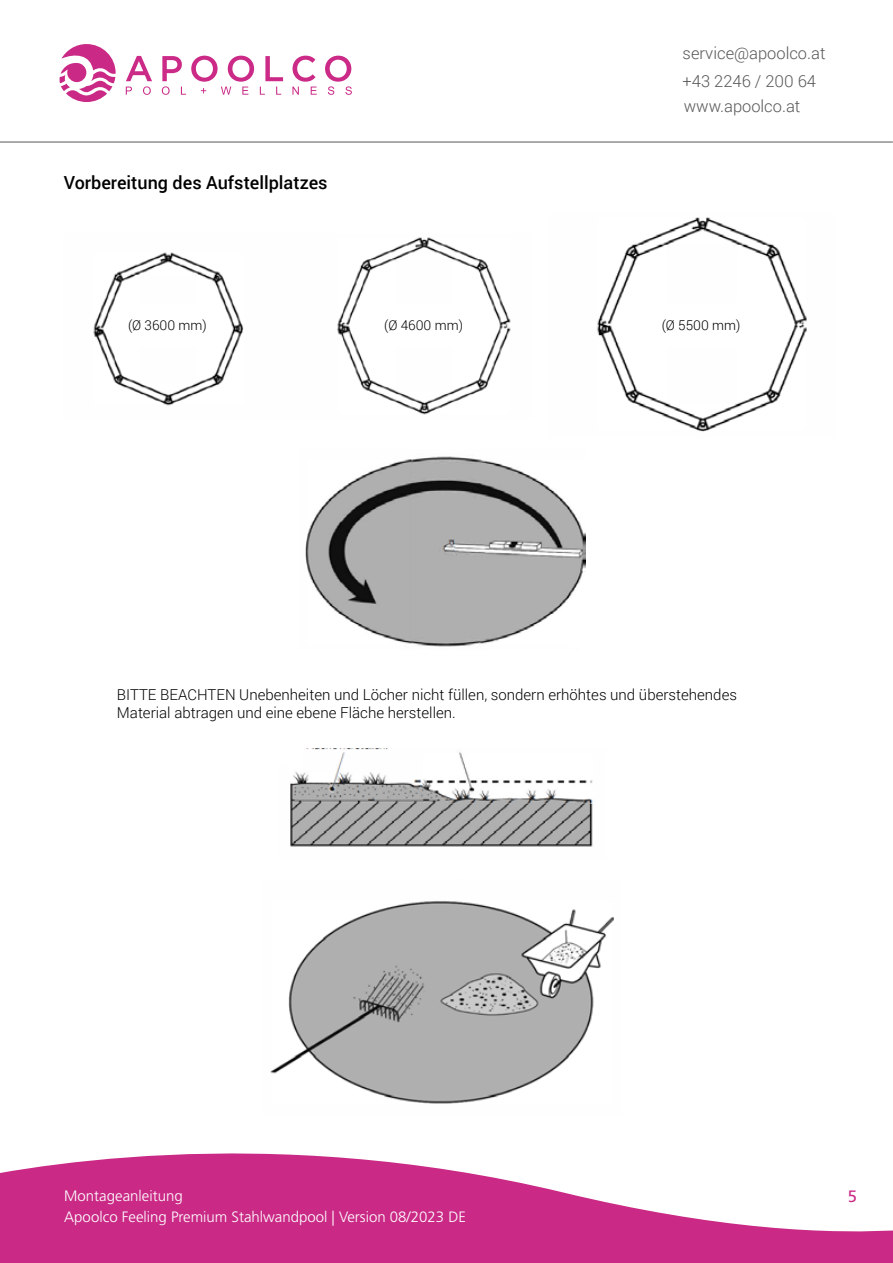
<style>
.page{position:relative;width:893px;height:1263px;background:#fff}
.page>*{position:absolute;margin:0;border:0;box-sizing:border-box;transform-origin:0 0}
.t1{font:500 18px "Roboto";color:#000}
.t2{font:300 16.5px/28.7px "Roboto";color:#575756}
.t3{font:16.5px "Frutiger";color:#ca2a86}
.t4{font:300 15px/18px "Roboto";color:#000}
.t5{font:300 15px "Frutiger";color:#fff}
.t6{font:300 13.5px "Roboto";color:#000}
</style>
<div class="page">
<svg style="left:0;top:1153px;width:893px;height:110px;fill:#ca2a86"></svg>
<svg style="left:126px;top:56px;width:226px;height:39px"></svg>
<svg style="left:59px;top:44px;width:57px;height:58px"></svg>
<hr style="left:0;top:142px;width:893px;height:1px;background:#575756">
<img style="left:93px;top:237px;width:418px;height:178px">
<img style="left:305px;top:456px;width:280px;height:191px">
<img style="left:290px;top:748px;width:303px;height:99px">
<img style="left:270px;top:901px;width:344px;height:203px">
<img style="left:597px;top:217px;width:210px;height:215px">
<div style="left:123px;top:303px;width:89px;height:44px;background:#fff"></div>
<div style="left:379px;top:303px;width:89px;height:44px;background:#fff"></div>
<div style="left:657px;top:303px;width:88px;height:44px;background:#fff"></div>
<p class="t2" style="left:683px;top:38px;width:144px">service@apoolco.at +43 2246 / 200 64</p>
<p class="t1" style="left:64px;top:170px;width:265px">Vorbereitung des Aufstellplatzes</p>
<p class="t2" style="left:684px;top:91px;width:118px">www.apoolco.at</p>
<p class="t6" style="left:128px;top:315px;width:80px">(Ø 3600 mm)</p>
<p class="t6" style="left:384px;top:315px;width:80px">(Ø 4600 mm)</p>
<p class="t6" style="left:662px;top:315px;width:80px">(Ø 5500 mm)</p>
<p class="t4" style="left:117px;top:685px;width:622px">BITTE BEACHTEN Unebenheiten und Löcher nicht füllen, sondern erhöhtes und überstehendes<br>Material abtragen und eine ebene Fläche herstellen.</p>
<p class="t5" style="left:64px;top:1187px;width:120px">Montageanleitung</p>
<p class="t3" style="left:848px;top:1186px;width:11px">5</p>
<p class="t5" style="left:64px;top:1208px;width:403px">Apoolco Feeling Premium Stahlwandpool | Version 08/2023 DE</p>
</div>
